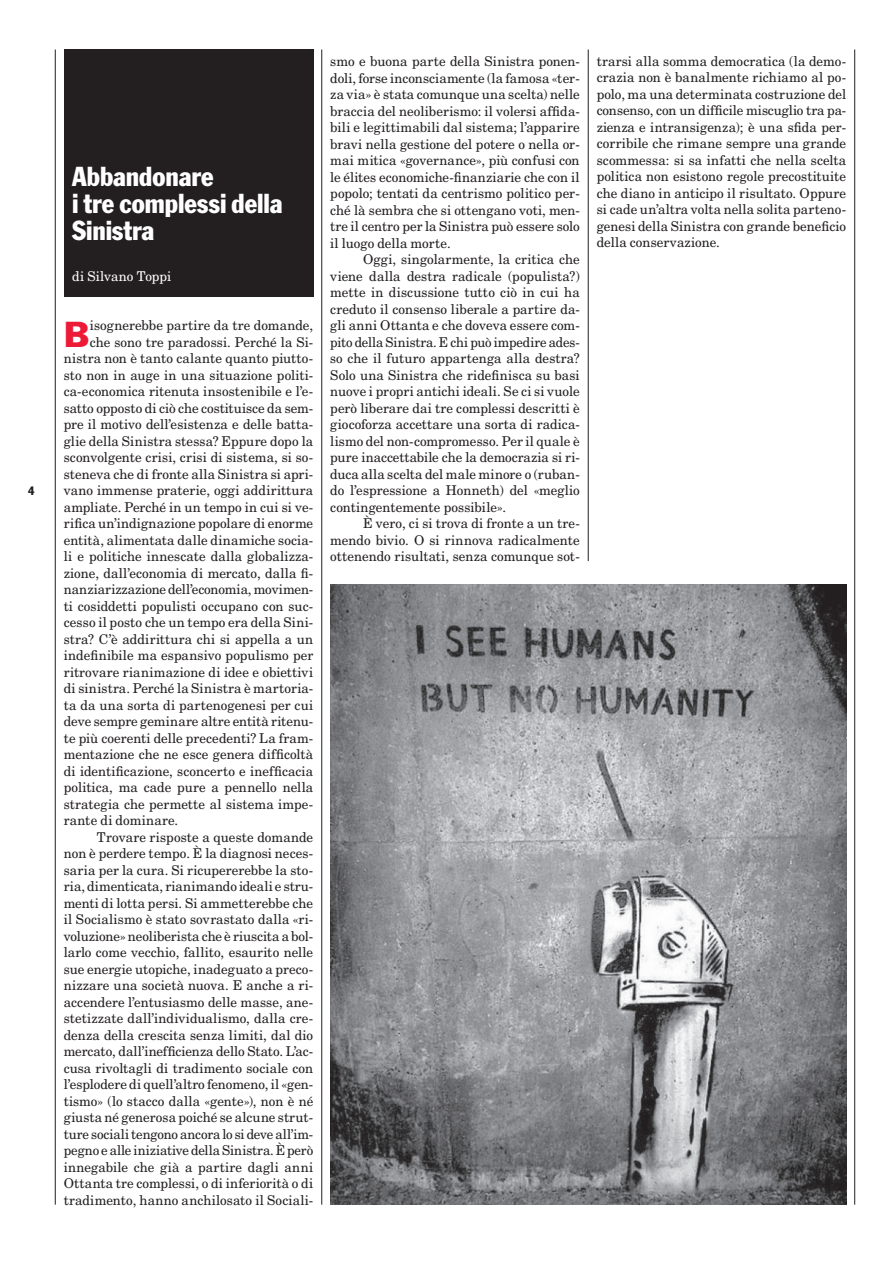
<style>
.page{position:relative;width:893px;height:1263px;background:#fff}
.page>*{position:absolute;margin:0;border:0;box-sizing:border-box;transform-origin:0 0}
.t1{font:33.3px "Franklin Gothic";color:#ed1a37}
.t2{font:condensed 27px/27px "Franklin Gothic";letter-spacing:-.005em;color:#fff}
.t3{font:13.5px/16.5px "New Century Schlbk LT";letter-spacing:.005em;color:#231f20;text-align:justify}
.t4{font:13.5px "New Century Schlbk LT";letter-spacing:-.005em;color:#fff}
.t5{font:condensed 12px "Franklin Gothic";color:#231f20}
</style>
<div class="page">
<div style="left:64px;top:50px;width:249px;height:247px;background:#231f20"></div>
<img style="left:330px;top:584px;width:516px;height:620px">
<hr style="left:321px;top:49px;width:1px;height:1155px;background:#231f20">
<hr style="left:588px;top:50px;width:1px;height:511px;background:#231f20">
<hr style="left:55px;top:49px;width:1px;height:1155px;background:#231f20">
<hr style="left:854px;top:49px;width:1px;height:1155px;background:#231f20">
<p class="t5" style="left:28px;top:483px;width:8px">4</p>
<h2 class="t2" style="left:72px;top:163px;width:212px">Abbandonare<br>i tre complessi della<br>Sinistra</h2>
<p class="t4" style="left:72px;top:267px;width:100px">di Silvano Toppi</p>
<h1 class="t1" style="left:64px;top:313px;width:27px">B</h1>
<p class="t3" style="left:90px;top:317px;width:225px">isognerebbe partire da tre domande,</p>
<p class="t3" style="left:90px;top:333px;width:225px">che sono tre paradossi. Perché la Si-</p>
<p class="t3" style="left:64px;top:350px;width:251px">nistra non è tanto calante quanto piutto-</p>
<p class="t3" style="left:64px;top:366px;width:251px">sto non in auge in una situazione politi-</p>
<p class="t3" style="left:64px;top:383px;width:251px">ca-economica ritenuta insostenibile e l’e-</p>
<p class="t3" style="left:64px;top:399px;width:251px">satto opposto di ciò che costituisce da sem-</p>
<p class="t3" style="left:64px;top:416px;width:251px">pre il motivo dell’esistenza e delle batta-</p>
<p class="t3" style="left:64px;top:432px;width:251px">glie della Sinistra stessa? Eppure dopo la</p>
<p class="t3" style="left:64px;top:449px;width:251px">sconvolgente crisi, crisi di sistema, si so-</p>
<p class="t3" style="left:64px;top:465px;width:251px">steneva che di fronte alla Sinistra si apri-</p>
<p class="t3" style="left:64px;top:482px;width:251px">vano immense praterie, oggi addirittura</p>
<p class="t3" style="left:64px;top:498px;width:251px">ampliate. Perché in un tempo in cui si ve-</p>
<p class="t3" style="left:64px;top:515px;width:251px">rifica un’indignazione popolare di enorme</p>
<p class="t3" style="left:64px;top:531px;width:251px">entità, alimentata dalle dinamiche socia-</p>
<p class="t3" style="left:64px;top:548px;width:251px">li e politiche innescate dalla globalizza-</p>
<p class="t3" style="left:64px;top:564px;width:251px">zione, dall’economia di mercato, dalla fi-</p>
<p class="t3" style="left:64px;top:581px;width:251px">nanziarizzazione dell’economia, movimen-</p>
<p class="t3" style="left:64px;top:597px;width:251px">ti cosiddetti populisti occupano con suc-</p>
<p class="t3" style="left:64px;top:614px;width:251px">cesso il posto che un tempo era della Sini-</p>
<p class="t3" style="left:64px;top:630px;width:251px">stra? C’è addirittura chi si appella a un</p>
<p class="t3" style="left:64px;top:647px;width:251px">indefinibile ma espansivo populismo per</p>
<p class="t3" style="left:64px;top:663px;width:251px">ritrovare rianimazione di idee e obiettivi</p>
<p class="t3" style="left:64px;top:680px;width:251px">di sinistra. Perché la Sinistra è martoria-</p>
<p class="t3" style="left:64px;top:696px;width:251px">ta da una sorta di partenogenesi per cui</p>
<p class="t3" style="left:64px;top:713px;width:251px">deve sempre geminare altre entità ritenu-</p>
<p class="t3" style="left:64px;top:729px;width:251px">te più coerenti delle precedenti? La fram-</p>
<p class="t3" style="left:64px;top:746px;width:251px">mentazione che ne esce genera difficoltà</p>
<p class="t3" style="left:64px;top:762px;width:251px">di identificazione, sconcerto e inefficacia</p>
<p class="t3" style="left:64px;top:779px;width:251px">politica, ma cade pure a pennello nella</p>
<p class="t3" style="left:64px;top:795px;width:251px">strategia che permette al sistema impe-</p>
<p class="t3" style="left:64px;top:812px;width:116px">rante di dominare.</p>
<p class="t3" style="left:97px;top:828px;width:218px">Trovare risposte a queste domande</p>
<p class="t3" style="left:64px;top:845px;width:251px">non è perdere tempo. È la diagnosi neces-</p>
<p class="t3" style="left:64px;top:861px;width:251px">saria per la cura. Si ricupererebbe la sto-</p>
<p class="t3" style="left:64px;top:878px;width:251px">ria, dimenticata, rianimando ideali e stru-</p>
<p class="t3" style="left:64px;top:894px;width:251px">menti di lotta persi. Si ammetterebbe che</p>
<p class="t3" style="left:64px;top:911px;width:251px">il Socialismo è stato sovrastato dalla «ri-</p>
<p class="t3" style="left:64px;top:927px;width:251px">voluzione» neoliberista che è riuscita a bol-</p>
<p class="t3" style="left:64px;top:944px;width:251px">larlo come vecchio, fallito, esaurito nelle</p>
<p class="t3" style="left:64px;top:960px;width:251px">sue energie utopiche, inadeguato a preco-</p>
<p class="t3" style="left:64px;top:977px;width:251px">nizzare una società nuova. E anche a ri-</p>
<p class="t3" style="left:64px;top:993px;width:251px">accendere l’entusiasmo delle masse, ane-</p>
<p class="t3" style="left:64px;top:1010px;width:251px">stetizzate dall’individualismo, dalla cre-</p>
<p class="t3" style="left:64px;top:1026px;width:251px">denza della crescita senza limiti, dal dio</p>
<p class="t3" style="left:64px;top:1043px;width:251px">mercato, dall’inefficienza dello Stato. L’ac-</p>
<p class="t3" style="left:64px;top:1059px;width:251px">cusa rivoltagli di tradimento sociale con</p>
<p class="t3" style="left:64px;top:1076px;width:251px">l’esplodere di quell’altro fenomeno, il «gen-</p>
<p class="t3" style="left:64px;top:1092px;width:251px">tismo» (lo stacco dalla «gente»), non è né</p>
<p class="t3" style="left:64px;top:1109px;width:251px">giusta né generosa poiché se alcune strut-</p>
<p class="t3" style="left:64px;top:1125px;width:251px">ture sociali tengono ancora lo si deve all’im-</p>
<p class="t3" style="left:64px;top:1142px;width:251px">pegno e alle iniziative della Sinistra. È però</p>
<p class="t3" style="left:64px;top:1158px;width:251px">innegabile che già a partire dagli anni</p>
<p class="t3" style="left:64px;top:1175px;width:251px">Ottanta tre complessi, o di inferiorità o di</p>
<p class="t3" style="left:64px;top:1191px;width:251px">tradimento, hanno anchilosato il Sociali-</p>
<p class="t3" style="left:330px;top:53px;width:251px">smo e buona parte della Sinistra ponen&shy;doli, forse inconsciamente (la famosa «ter&shy;za via» è stata comunque una scelta) nelle braccia del neoliberismo: il volersi affida&shy;bili e legittimabili dal sistema; l’apparire bravi nella gestione del potere o nella or&shy;mai mitica «governance», più confusi con le élites economiche-finanziarie che con il popolo; tentati da centrismo politico per&shy;ché là sembra che si ottengano voti, men&shy;tre il centro per la Sinistra può essere solo il luogo della morte.</p>
<p class="t3" style="left:330px;top:251px;width:251px;text-indent:33px">Oggi, singolarmente, la critica che viene dalla destra radicale (populista?) mette in discussione tutto ciò in cui ha creduto il consenso liberale a partire da&shy;gli anni Ottanta e che doveva essere com&shy;pito della Sinistra. E chi può impedire ades&shy;so che il futuro appartenga alla destra?<br>Solo una Sinistra che ridefinisca su basi nuove i propri antichi ideali. Se ci si vuole però liberare dai tre complessi descritti è giocoforza accettare una sorta di radica&shy;lismo del non-compromesso. Per il quale è pure inaccettabile che la democrazia si ri&shy;duca alla scelta del male minore o (ruban&shy;do l’espressione a Honneth) del «meglio contingentemente possibile».</p>
<p class="t3" style="left:330px;top:515px;width:251px;text-indent:33px">È vero, ci si trova di fronte a un tre&shy;mendo bivio. O si rinnova radicalmente ottenendo risultati, senza comunque sot-</p>
<p class="t3" style="left:597px;top:53px;width:251px">trarsi alla somma democratica (la demo&shy;crazia non è banalmente richiamo al po&shy;polo, ma una determinata costruzione del consenso, con un difficile miscuglio tra pa&shy;zienza e intransigenza); è una sfida per&shy;corribile che rimane sempre una grande scommessa: si sa infatti che nella scelta politica non esistono regole precostituite che diano in anticipo il risultato. Oppure si cade un’altra volta nella solita parteno&shy;genesi della Sinistra con grande beneficio della conservazione.</p>
</div>
